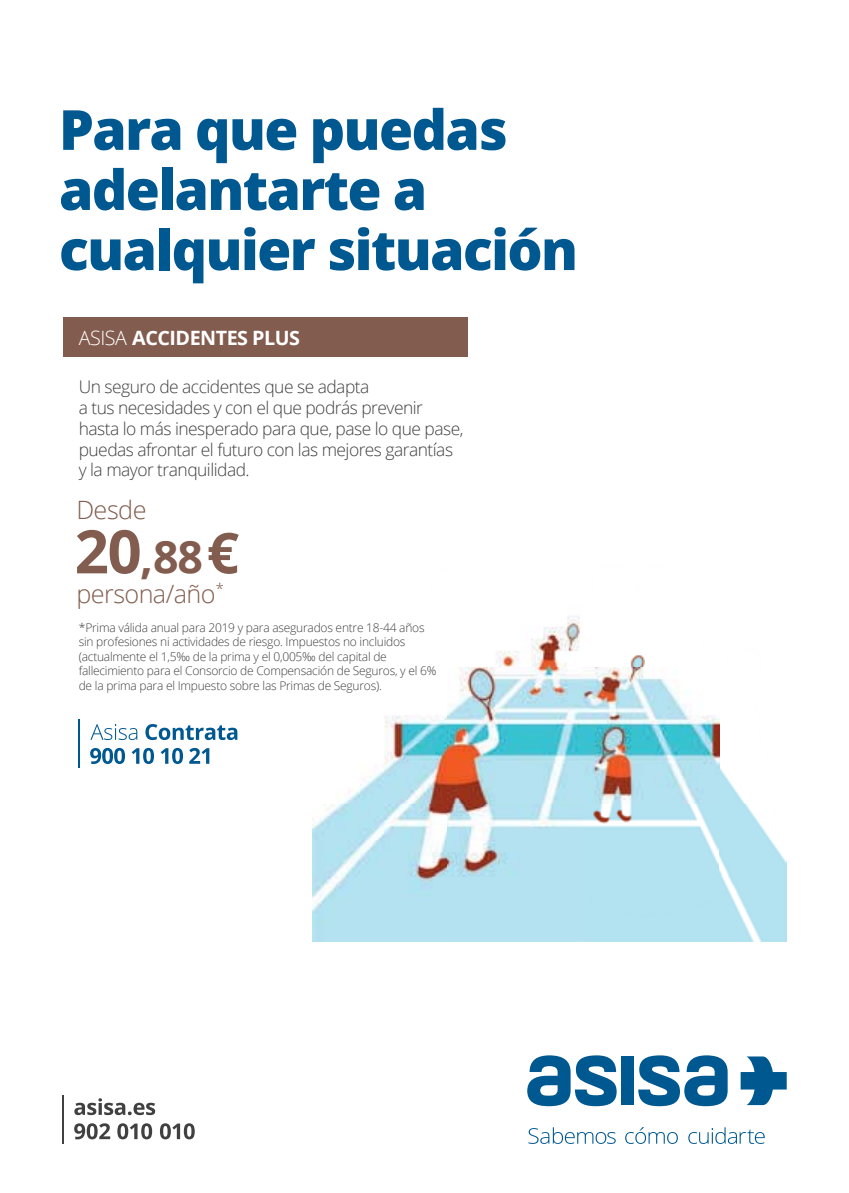
<style>
.page{position:relative;width:849px;height:1193px;background:#fff}
.page>*{position:absolute;margin:0;border:0;box-sizing:border-box;transform-origin:0 0}
.t1{font:800 55.4px/60px "Open Sans";letter-spacing:-.03em;color:#005891}
.t2{font:700 44.6px "Open Sans";color:#825c4e}
.t3{font:300 25.2px "Open Sans";letter-spacing:-.025em;color:#825c4e}
.t4{font:700 19.8px "Open Sans";letter-spacing:-.025em;color:#fff}
.t5{font:300 17.4px/20.8px "Open Sans";letter-spacing:-.03em;color:#404041}
.t6{font:300 12px/14.4px "Open Sans";letter-spacing:-.02em;color:#404041}
.s1{font-weight:300}
.s2{font-size:60px}
.s3{font-size:56.6px}
</style>
<div class="page">
<img style="left:313px;top:616px;width:473px;height:325px">
<svg style="left:527px;top:1055px;width:89px;height:50px"></svg>
<div style="left:621px;top:1056px;width:13px;height:48px;background:#005891"></div>
<svg style="left:638px;top:1055px;width:89px;height:50px"></svg>
<svg style="left:740px;top:1056px;width:46px;height:48px"></svg>
<svg style="left:528px;top:1127px;width:87px;height:16px"></svg>
<svg style="left:625px;top:1127px;width:52px;height:16px"></svg>
<svg style="left:688px;top:1127px;width:76px;height:16px"></svg>
<hr style="left:62px;top:1094px;width:1px;height:49px;background:#404041">
<svg style="left:74px;top:1098px;width:81px;height:16px"></svg>
<svg style="left:74px;top:1123px;width:36px;height:16px"></svg>
<svg style="left:117px;top:1123px;width:35px;height:16px"></svg>
<svg style="left:160px;top:1123px;width:35px;height:16px"></svg>
<div style="left:63px;top:317px;width:404px;height:40px;background:#825c4e"></div>
<svg style="left:90px;top:747px;width:35px;height:16px"></svg>
<svg style="left:132px;top:747px;width:22px;height:16px"></svg>
<svg style="left:161px;top:747px;width:22px;height:16px"></svg>
<svg style="left:189px;top:748px;width:20px;height:15px"></svg>
<svg style="left:90px;top:724px;width:47px;height:16px"></svg>
<svg style="left:145px;top:724px;width:92px;height:16px"></svg>
<hr style="left:78px;top:719px;width:1px;height:49px;background:#005891">
<h1 class="t1" style="left:59px;top:98px;width:520px">Para que puedas adelantarte a cualquier situación</h1>
<h3 class="t4" style="left:79px;top:324px;width:223px"><span class="s1">ASISA</span> ACCIDENTES PLUS</h3>
<h3 class="t5" style="left:79px;top:375px;width:386px">Un seguro de accidentes que se adapta<br>a tus necesidades y con el que podrás prevenir hasta lo más inesperado para que, pase lo que pase, puedas afrontar el futuro con las mejores garantías y la mayor tranquilidad.</h3>
<h3 class="t3" style="left:76px;top:491px;width:72px">Desde</h3>
<h2 class="t2" style="left:75px;top:525px;width:166px"><span class="s2">20</span>,88<span class="s3">€</span></h2>
<h3 class="t3" style="left:76px;top:575px;width:149px">persona/año<sup>*</sup></h3>
<p class="t6" style="left:79px;top:620px;width:359px">*Prima válida anual para 2019 y para asegurados entre 18-44 años sin profesiones ni actividades de riesgo. Impuestos no incluidos (actualmente el 1,5‰ de la prima y el 0,005‰ del capital de fallecimiento para el Consorcio de Compensación de Seguros, y el 6% de la prima para el Impuesto sobre las Primas de Seguros).</p>
</div>
